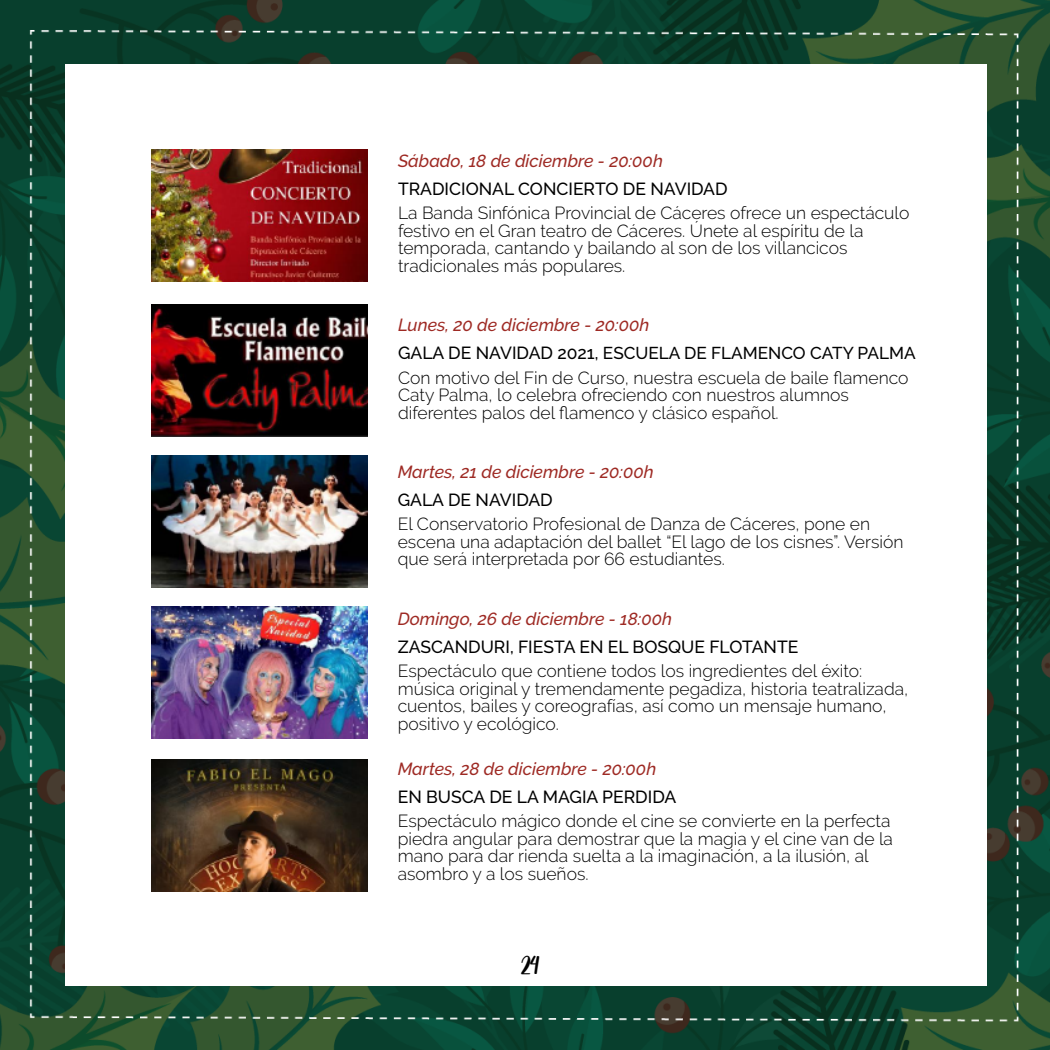
<style>
.page{position:relative;width:1050px;height:1050px;background:#fff}
.page>*{position:absolute;margin:0;border:0;box-sizing:border-box;transform-origin:0 0}
.t1{font:35px "browniescake";color:#000}
.t2{font:300 17.5px/17.5px "Raleway";color:#000}
.t3{font:italic 500 17.5px "Raleway";color:#9e2a24}
.t4{font:500 17.5px "Raleway";color:#000}
.t5{font:500 17.15px "Raleway";color:#000}
.s1{font-size:17.5px}
</style>
<div class="page">
<img style="left:0;top:0;width:1050px;height:1050px">
<div style="left:65px;top:64px;width:922px;height:922px;background:#fff"></div>
<img style="left:151px;top:304px;width:216px;height:133px">
<img style="left:151px;top:455px;width:216px;height:132px">
<img style="left:151px;top:606px;width:216px;height:132px">
<img style="left:151px;top:760px;width:216px;height:132px">
<img style="left:151px;top:150px;width:216px;height:132px">
<p class="t3" style="left:398px;top:151px;width:266px">Sábado, 18 de diciembre - 20:00h</p>
<p class="t4" style="left:398px;top:179px;width:331px">TRADICIONAL CONCIERTO DE NAVIDAD</p>
<p class="t2" style="left:398px;top:204px;width:513px">La Banda Sinfónica Provincial de Cáceres ofrece un espectáculo festivo en el Gran teatro de Cáceres. Únete al espíritu de la temporada, cantando y bailando al son de los villancicos tradicionales más populares.</p>
<p class="t3" style="left:398px;top:315px;width:253px">Lunes, 20 de diciembre - 20:00h</p>
<p class="t5" style="left:398px;top:343px;width:519px"><span class="s1">GALA DE NAVIDAD 2021,</span> ESCUELA DE FLAMENCO CATY PALMA</p>
<p class="t2" style="left:398px;top:369px;width:512px">Con motivo del Fin de Curso, nuestra escuela de baile flamenco<br>Caty Palma, lo celebra ofreciendo con nuestros alumnos diferentes palos del flamenco y clásico español.</p>
<p class="t3" style="left:398px;top:461px;width:258px">Martes, 21 de diciembre - 20:00h</p>
<p class="t4" style="left:398px;top:489px;width:157px">GALA DE NAVIDAD</p>
<p class="t2" style="left:398px;top:515px;width:507px">El Conservatorio Profesional de Danza de Cáceres, pone en escena una adaptación del ballet “El lago de los cisnes”. Versión que será interpretada por 66 estudiantes.</p>
<p class="t3" style="left:398px;top:608px;width:276px">Domingo, 26 de diciembre - 18:00h</p>
<p class="t4" style="left:398px;top:636px;width:402px">ZASCANDURI, FIESTA EN EL BOSQUE FLOTANTE</p>
<p class="t2" style="left:398px;top:662px;width:512px">Espectáculo que contiene todos los ingredientes del éxito: música original y tremendamente pegadiza, historia teatralizada, cuentos, bailes y coreografías, así como un mensaje humano, positivo y ecológico.</p>
<p class="t3" style="left:398px;top:759px;width:260px">Martes, 28 de diciembre - 20:00h</p>
<p class="t4" style="left:398px;top:787px;width:280px">EN BUSCA DE LA MAGIA PERDIDA</p>
<p class="t2" style="left:398px;top:812px;width:497px">Espectáculo mágico donde el cine se convierte en la perfecta piedra angular para demostrar que la magia y el cine van de la mano para dar rienda suelta a la imaginación, a la ilusión, al asombro y a los sueños.</p>
<h1 class="t1" style="left:521px;top:943px;width:21px">24</h1>
</div>
